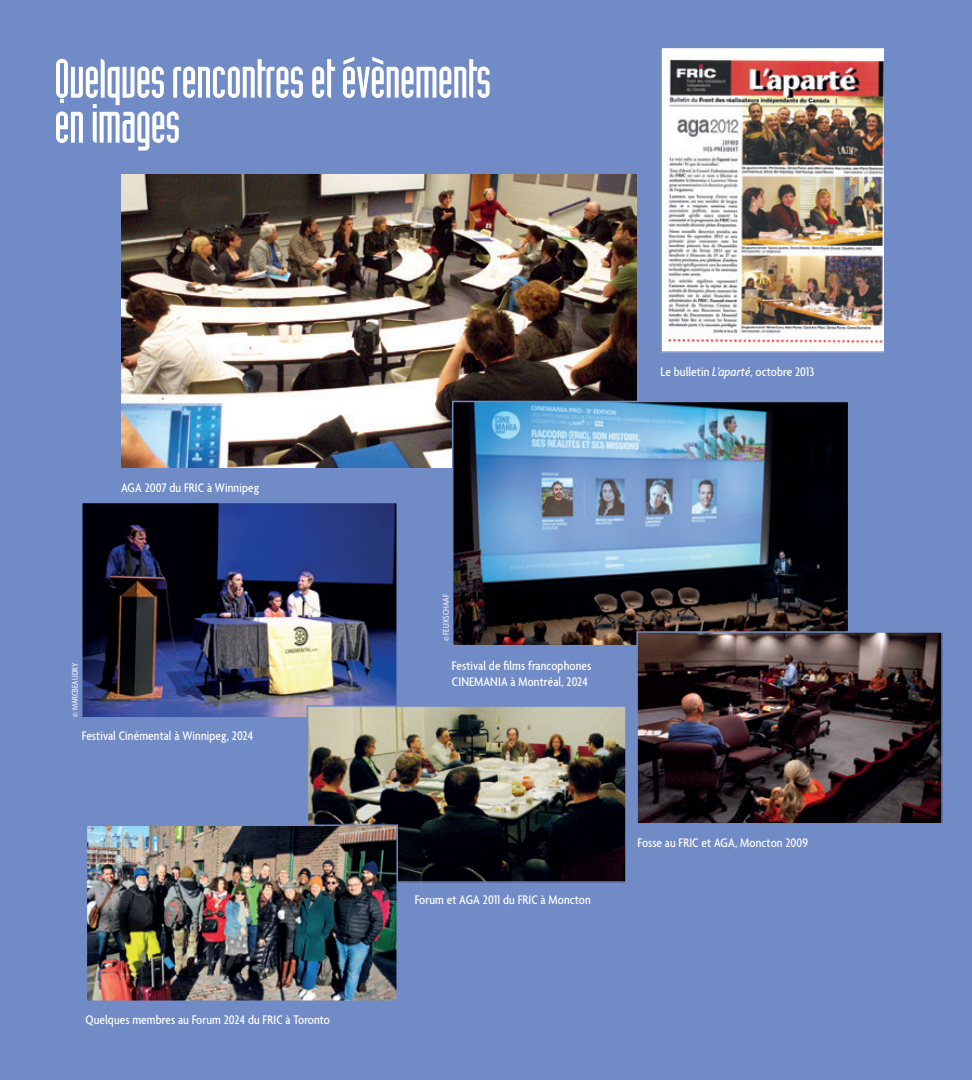
<style>
.page{position:relative;width:972px;height:1080px;background:#718bc6}
.page>*{position:absolute;margin:0;border:0;box-sizing:border-box;transform-origin:0 0}
.t1{font:54px/45px "Industria LT Std Solid";letter-spacing:-.02em;color:#fff}
.t2{font:500 condensed 13.5px/16.5px "Agenda";letter-spacing:.01em;color:#fff}
.t3{font:condensed 9px "Agenda";letter-spacing:.01em;color:#fff}
.s1{font-style:italic}
</style>
<div class="page">
<img style="left:121px;top:175px;width:515px;height:292px">
<img style="left:455px;top:404px;width:391px;height:239px">
<div style="left:452px;top:401px;width:397px;height:245px;border:2px solid #718bc6"></div>
<img style="left:84px;top:505px;width:311px;height:211px">
<div style="left:81px;top:502px;width:317px;height:217px;border:2px solid #718bc6"></div>
<img style="left:639px;top:634px;width:301px;height:188px">
<div style="left:636px;top:631px;width:307px;height:194px;border:2px solid #718bc6"></div>
<img style="left:662px;top:49px;width:221px;height:302px">
<div style="left:660px;top:47px;width:225px;height:306px;border:1px solid #718bc6"></div>
<img style="left:310px;top:708px;width:314px;height:172px">
<div style="left:307px;top:705px;width:320px;height:178px;border:2px solid #718bc6"></div>
<img style="left:89px;top:828px;width:306px;height:171px">
<div style="left:86px;top:825px;width:312px;height:177px;border:2px solid #718bc6"></div>
<h1 class="t1" style="left:54px;top:58px;width:439px">Quelques rencontres et évènements en images</h1>
<p class="t2" style="left:121px;top:481px;width:139px">AGA 2007 du FRIC à Winnipeg</p>
<p class="t3" style="left:70px;top:717px;width:56px;rotate:-90deg">© MARCBEAUDRY</p>
<p class="t2" style="left:82px;top:728px;width:173px">Festival Cinémental à Winnipeg, 2024</p>
<p class="t2" style="left:86px;top:1012px;width:246px">Quelques membres au Forum 2024 du FRIC à Toronto</p>
<p class="t2" style="left:660px;top:364px;width:155px">Le bulletin <span class="s1">L’aparté</span>, octobre 2013</p>
<p class="t3" style="left:441px;top:641px;width:49px;rotate:-90deg">© FELIXSCHAAF</p>
<p class="t2" style="left:452px;top:658px;width:141px">Festival de films francophones<br>CINEMANIA à Montréal, 2024</p>
<p class="t2" style="left:415px;top:893px;width:178px">Forum et AGA 2011 du FRIC à Moncton</p>
<p class="t2" style="left:637px;top:836px;width:172px">Fosse au FRIC et AGA, Moncton 2009</p>
</div>
